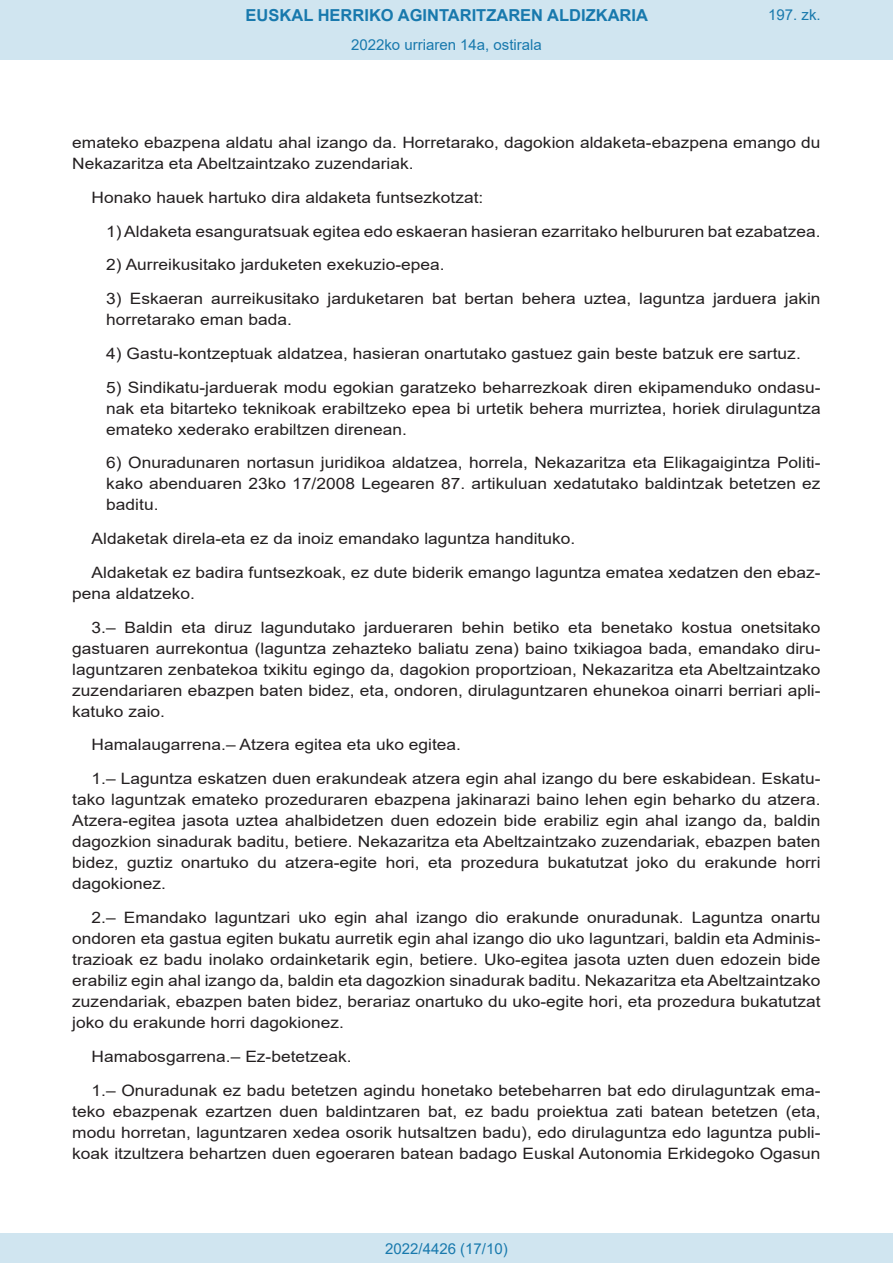
<style>
.page{position:relative;width:893px;height:1263px;background:#fff}
.page>*{position:absolute;margin:0;border:0;box-sizing:border-box;transform-origin:0 0}
.t1{font:700 16.5px "Arial";color:#1879ad}
.BOPVDetalle{font:15.6px/21px "Arial";color:#231f20;text-align:justify;scale:1.11 1}
.BOPVDetalle1{font:15.6px/21px "Arial";color:#231f20;text-align:justify;scale:1.11 1}
.Paginacion_Centro{font:15px "Arial";color:#1879ad}
</style>
<div class="page">
<div style="left:0;top:0;width:893px;height:60px;background:#d0e5f0"></div>
<div style="left:0;top:1233px;width:893px;height:30px;background:#d0e5f0"></div>
<p class="t1" style="left:246px;top:3px;width:404px">EUSKAL HERRIKO AGINTARITZAREN ALDIZKARIA</p>
<p class="Paginacion_Centro" style="left:351px;top:35px;width:192px">2022ko urriaren 14a, ostirala</p>
<p class="Paginacion_Centro" style="left:768px;top:5px;width:54px">197. zk.</p>
<p class="BOPVDetalle" style="left:72px;top:132px;width:676px">emateko ebazpena aldatu ahal izango da. Horretarako, dagokion aldaketa-ebazpena emango du<br>Nekazaritza eta Abeltzaintzako zuzendariak.</p>
<p class="BOPVDetalle" style="left:92px;top:187px;width:354px">Honako hauek hartuko dira aldaketa funtsezkotzat:</p>
<p class="BOPVDetalle1" style="left:106px;top:221px;width:645px">1) Aldaketa esanguratsuak egitea edo eskaeran hasieran ezarritako helbururen bat ezabatzea.</p>
<p class="BOPVDetalle1" style="left:106px;top:254px;width:306px">2) Aurreikusitako jarduketen exekuzio-epea.</p>
<p class="BOPVDetalle1" style="left:106px;top:288px;width:645px">3) Eskaeran aurreikusitako jarduketaren bat bertan behera uztea, laguntza jarduera jakin horretarako eman bada.</p>
<p class="BOPVDetalle1" style="left:106px;top:343px;width:627px">4) Gastu-kontzeptuak aldatzea, hasieran onartutako gastuez gain beste batzuk ere sartuz.</p>
<p class="BOPVDetalle1" style="left:106px;top:377px;width:645px">5) Sindikatu-jarduerak modu egokian garatzeko beharrezkoak diren ekipamenduko ondasu&shy;nak eta bitarteko teknikoak erabiltzeko epea bi urtetik behera murriztea, horiek dirulaguntza emateko xederako erabiltzen direnean.</p>
<p class="BOPVDetalle1" style="left:106px;top:452px;width:645px">6) Onuradunaren nortasun juridikoa aldatzea, horrela, Nekazaritza eta Elikagaigintza Politi&shy;kako abenduaren 23ko 17/2008 Legearen 87. artikuluan xedatutako baldintzak betetzen ez baditu.</p>
<p class="BOPVDetalle" style="left:92px;top:528px;width:437px">Aldaketak direla-eta ez da inoiz emandako laguntza handituko.</p>
<p class="BOPVDetalle" style="left:72px;top:562px;width:676px;text-indent:19px">Aldaketak ez badira funtsezkoak, ez dute biderik emango laguntza ematea xedatzen den ebaz&shy;pena aldatzeko.</p>
<p class="BOPVDetalle" style="left:72px;top:617px;width:676px;text-indent:19px">3.– Baldin eta diruz lagundutako jardueraren behin betiko eta benetako kostua onetsitako gastuaren aurrekontua (laguntza zehazteko baliatu zena) baino txikiagoa bada, emandako diru&shy;laguntzaren zenbatekoa txikitu egingo da, dagokion proportzioan, Nekazaritza eta Abeltzaintzako zuzendariaren ebazpen baten bidez, eta, ondoren, dirulaguntzaren ehunekoa oinarri berriari apli&shy;katuko zaio.</p>
<p class="BOPVDetalle" style="left:92px;top:734px;width:334px">Hamalaugarrena.– Atzera egitea eta uko egitea.</p>
<p class="BOPVDetalle" style="left:72px;top:768px;width:676px;text-indent:19px">1.– Laguntza eskatzen duen erakundeak atzera egin ahal izango du bere eskabidean. Eskatu&shy;tako laguntzak emateko prozeduraren ebazpena jakinarazi baino lehen egin beharko du atzera.<br>Atzera-egitea jasota uztea ahalbidetzen duen edozein bide erabiliz egin ahal izango da, baldin dagozkion sinadurak baditu, betiere. Nekazaritza eta Abeltzaintzako zuzendariak, ebazpen baten bidez, guztiz onartuko du atzera-egite hori, eta prozedura bukatutzat joko du erakunde horri dagokionez.</p>
<p class="BOPVDetalle" style="left:72px;top:907px;width:676px;text-indent:19px">2.– Emandako laguntzari uko egin ahal izango dio erakunde onuradunak. Laguntza onartu ondoren eta gastua egiten bukatu aurretik egin ahal izango dio uko laguntzari, baldin eta Adminis&shy;trazioak ez badu inolako ordainketarik egin, betiere. Uko-egitea jasota uzten duen edozein bide erabiliz egin ahal izango da, baldin eta dagozkion sinadurak baditu. Nekazaritza eta Abeltzaintzako zuzendariak, ebazpen baten bidez, berariaz onartuko du uko-egite hori, eta prozedura bukatutzat joko du erakunde horri dagokionez.</p>
<p class="BOPVDetalle" style="left:92px;top:1046px;width:236px">Hamabosgarrena.– Ez-betetzeak.</p>
<p class="BOPVDetalle" style="left:72px;top:1079px;width:676px;text-indent:19px">1.– Onuradunak ez badu betetzen agindu honetako betebeharren bat edo dirulaguntzak ema&shy;teko ebazpenak ezartzen duen baldintzaren bat, ez badu proiektua zati batean betetzen (eta, modu horretan, laguntzaren xedea osorik hutsaltzen badu), edo dirulaguntza edo laguntza publi&shy;koak itzultzera behartzen duen egoeraren batean badago Euskal Autonomia Erkidegoko Ogasun</p>
<p class="Paginacion_Centro" style="left:385px;top:1238px;width:124px">2022/4426 (17/10)</p>
</div>
